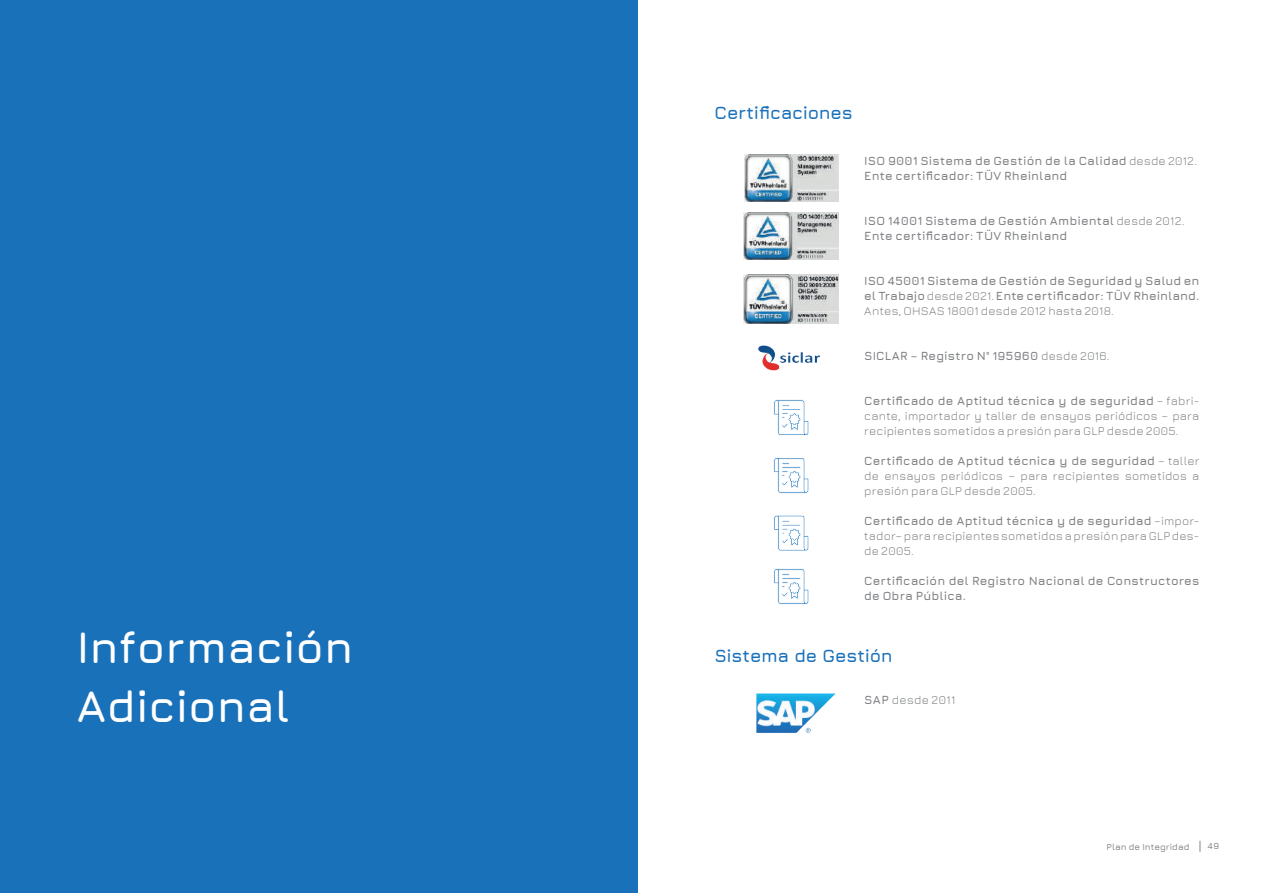
<style>
.page{position:relative;width:1276px;height:893px;background:#fff}
.page>*{position:absolute;margin:0;border:0;box-sizing:border-box;transform-origin:0 0}
.t1{font:700 45px/58.5px "Jura";letter-spacing:-.005em;color:#fff}
.t2{font:700 18px "Jura";letter-spacing:-.015em;color:#1971ba}
.t3{font:12px/15px "Jura";letter-spacing:.02em;color:#808285;text-align:justify}
.t4{font:700 12px/15px "Jura";letter-spacing:.015em;color:#808285}
.t5{font:600 9px "Jura";letter-spacing:.01em;color:#808285}
.s1{font-weight:400}
.s2{font-weight:700}
</style>
<div class="page">
<div style="left:0;top:0;width:638px;height:893px;background:#1971ba"></div>
<img style="left:743px;top:212px;width:95px;height:48px">
<img style="left:743px;top:275px;width:96px;height:48px">
<img style="left:744px;top:154px;width:94px;height:47px">
<img style="left:758px;top:345px;width:62px;height:26px">
<img style="left:756px;top:693px;width:80px;height:40px">
<svg style="left:773px;top:399px;width:36px;height:37px"></svg>
<svg style="left:773px;top:457px;width:36px;height:37px"></svg>
<svg style="left:773px;top:515px;width:36px;height:36px"></svg>
<svg style="left:773px;top:568px;width:36px;height:37px"></svg>
<h1 class="t1" style="left:77px;top:615px;width:279px">Información<br>Adicional</h1>
<h2 class="t2" style="left:714px;top:99px;width:140px">Certificaciones</h2>
<p class="t4" style="left:864px;top:152px;width:334px">ISO 9001 Sistema de Gestión de la Calidad <span class="s1">desde 2012.<br></span>Ente certificador: TÜV Rheinland</p>
<p class="t4" style="left:864px;top:212px;width:322px">ISO 14001 Sistema de Gestión Ambiental <span class="s1">desde 2012.<br></span>Ente certificador: TÜV Rheinland</p>
<p class="t4" style="left:864px;top:272px;width:337px;text-align:justify">ISO 45001 Sistema de Gestión de Seguridad y Salud en el Trabajo <span class="s1">desde 2021.</span> Ente certificador: TÜV Rheinland.<br><span class="s1">Antes, OHSAS 18001 desde 2012 hasta 2018.</span></p>
<p class="t4" style="left:864px;top:347px;width:247px">SICLAR – Registro N° 195960 <span class="s1">desde 2016.</span></p>
<p class="t3" style="left:864px;top:392px;width:337px"><span class="s2">Certificado de Aptitud técnica y de seguridad</span> – fabri&shy;cante, importador y taller de ensayos periódicos – para recipientes sometidos a presión para GLP desde 2005.</p>
<p class="t3" style="left:864px;top:452px;width:337px"><span class="s2">Certificado de Aptitud técnica y de seguridad</span> – taller de ensayos periódicos – para recipientes sometidos a presión para GLP desde 2005.</p>
<p class="t3" style="left:864px;top:512px;width:337px"><span class="s2">Certificado de Aptitud técnica y de seguridad</span> –impor&shy;tador– para recipientes sometidos a presión para GLP des&shy;de 2005.</p>
<p class="t4" style="left:864px;top:572px;width:337px">Certificación del Registro Nacional de Constructores de Obra Pública.</p>
<h2 class="t2" style="left:714px;top:643px;width:180px">Sistema de Gestión</h2>
<p class="t3" style="left:864px;top:691px;width:93px"><span class="s2">SAP</span> desde 2011</p>
<p class="t5" style="left:1106px;top:840px;width:84px">Plan de Integridad</p>
<p class="t5" style="left:1207px;top:839px;width:13px">49</p>
</div>
